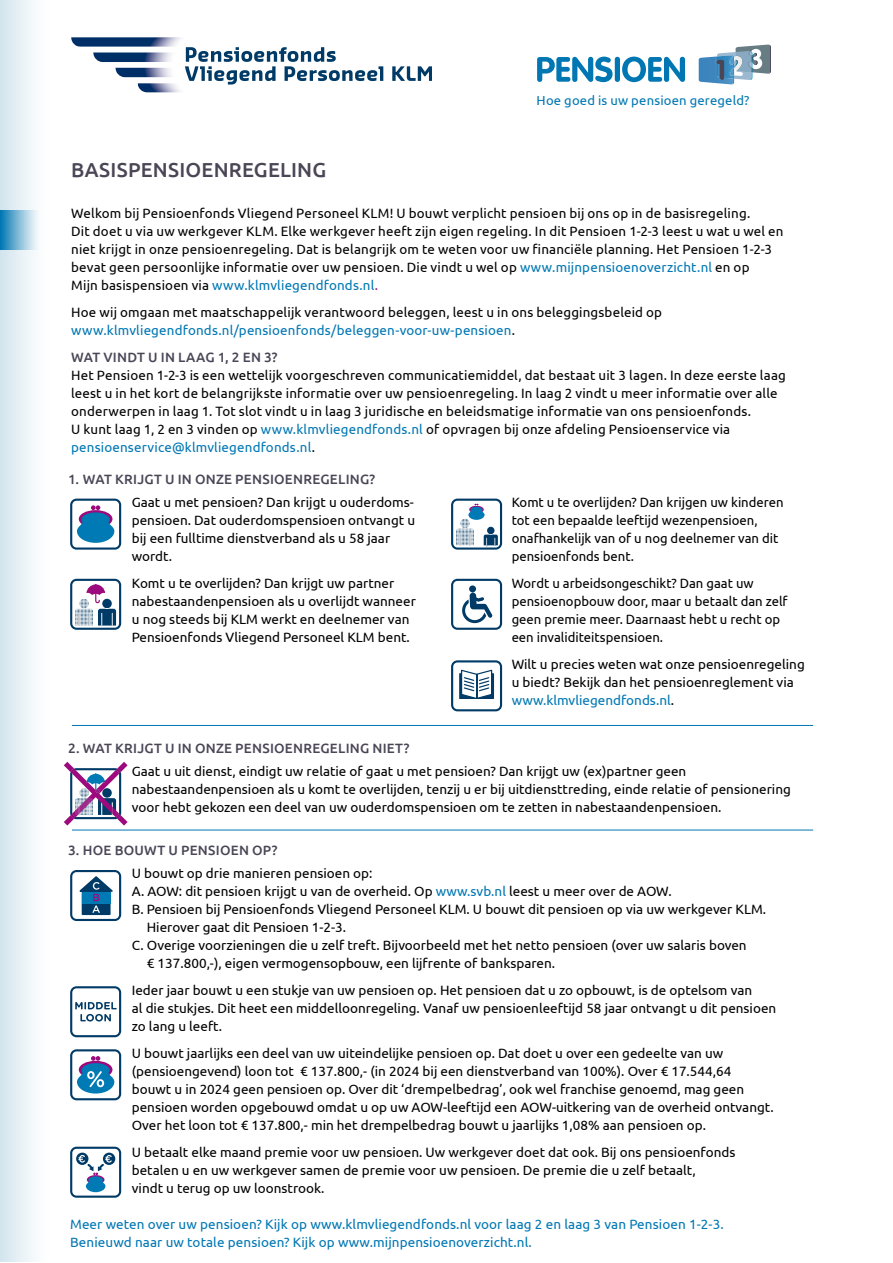
<style>
.page{position:relative;width:893px;height:1263px;background:#fff}
.page>*{position:absolute;margin:0;border:0;box-sizing:border-box;transform-origin:0 0}
.t1{font:500 20.25px "Ubuntu";letter-spacing:.015em;color:#4a4656}
.t2{font:13.5px/18px "Ubuntu";color:#000}
.t3{font:13.5px/18px "Ubuntu";letter-spacing:.005em;color:#0077b3}
.t4{font:500 13.5px "Ubuntu";letter-spacing:.02em;color:#4a4656}
.t5{font:13.05px "Ubuntu";letter-spacing:.015em;color:#0077b3}
.s1{color:#0077b3}
.s2{color:#931476}
</style>
<div class="page">
<svg style="left:451px;top:499px;width:51px;height:51px"></svg>
<svg style="left:70px;top:499px;width:51px;height:51px"></svg>
<svg style="left:451px;top:579px;width:51px;height:51px"></svg>
<svg style="left:451px;top:660px;width:51px;height:51px"></svg>
<hr style="left:459px;top:699px;width:36px;height:1px;background:#fff">
<svg style="left:70px;top:579px;width:51px;height:51px"></svg>
<svg style="left:70px;top:870px;width:51px;height:51px"></svg>
<svg style="left:70px;top:986px;width:51px;height:51px"></svg>
<svg style="left:70px;top:1049px;width:51px;height:51px"></svg>
<svg style="left:70px;top:1147px;width:51px;height:51px"></svg>
<svg style="left:64px;top:762px;width:64px;height:63px"></svg>
<hr style="left:72px;top:830px;width:741px;height:1px;background:#0077b3">
<hr style="left:72px;top:725px;width:741px;height:1px;background:#0077b3">
<div style="left:0;top:0;width:49px;height:1262px;background:linear-gradient(to right,#d4e5ee,#fff)"></div>
<div style="left:0;top:211px;width:39px;height:39px;background:linear-gradient(to right,#0578b3,#fff)"></div>
<svg style="left:537px;top:57px;width:76px;height:25px"></svg>
<div style="left:615px;top:57px;width:5px;height:25px;background:#0077b3;border-radius:3px"></div>
<svg style="left:622px;top:57px;width:63px;height:25px"></svg>
<svg style="left:699px;top:45px;width:72px;height:39px"></svg>
<img style="left:71px;top:37px;width:110px;height:55px">
<svg style="left:185px;top:47px;width:247px;height:38px"></svg>
<h1 class="t1" style="left:71px;top:157px;width:257px">BASISPENSIOENREGELING</h1>
<p class="t5" style="left:537px;top:92px;width:214px">Hoe goed is uw pensioen geregeld?</p>
<p class="t2" style="left:71px;top:204px;width:714px">Welkom bij Pensioenfonds Vliegend Personeel KLM! U bouwt verplicht pensioen bij ons op in de basisregeling.<br>Dit doet u via uw werkgever KLM. Elke werkgever heeft zijn eigen regeling. In dit Pensioen 1-2-3 leest u wat u wel en niet krijgt in onze pensioenregeling. Dat is belangrijk om te weten voor uw financiële planning. Het Pensioen 1-2-3 bevat geen persoonlijke informatie over uw pensioen. Die vindt u wel op <span class="s1">www.mijnpensioenoverzicht.nl</span> en op<br>Mijn basispensioen via <span class="s1">www.klmvliegendfonds.nl</span><span class="s2">.</span></p>
<p class="t2" style="left:71px;top:303px;width:592px">Hoe wij omgaan met maatschappelijk verantwoord beleggen, leest u in ons beleggingsbeleid op <span class="s1">www.klmvliegendfonds.nl/pensioenfonds/beleggen-voor-uw-pensioen</span>.</p>
<p class="t4" style="left:71px;top:348px;width:208px">WAT VINDT U IN LAAG 1, 2 EN 3?</p>
<p class="t2" style="left:71px;top:366px;width:716px">Het Pensioen 1-2-3 is een wettelijk voorgeschreven communicatiemiddel, dat bestaat uit 3 lagen. In deze eerste laag leest u in het kort de belangrijkste informatie over uw pensioenregeling. In laag 2 vindt u meer informatie over alle onderwerpen in laag 1. Tot slot vindt u in laag 3 juridische en beleidsmatige informatie van ons pensioenfonds.<br>U kunt laag 1, 2 en 3 vinden op <span class="s1">www.klmvliegendfonds.nl</span> of opvragen bij onze afdeling Pensioenservice via <span class="s1">pensioenservice@klmvliegendfonds.nl</span>.</p>
<p class="t4" style="left:68px;top:471px;width:309px">1. WAT KRIJGT U IN ONZE PENSIOENREGELING?</p>
<p class="t2" style="left:132px;top:493px;width:285px">Gaat u met pensioen? Dan krijgt u ouderdoms--- pensioen. Dat ouderdomspensioen ontvangt u bij een fulltime dienstverband als u 58 jaar wordt.</p>
<p class="t2" style="left:132px;top:574px;width:286px">Komt u te overlijden? Dan krijgt uw partner nabestaandenpensioen als u overlijdt wanneer u nog steeds bij KLM werkt en deelnemer van Pensioenfonds Vliegend Personeel KLM bent.</p>
<p class="t2" style="left:512px;top:493px;width:274px">Komt u te overlijden? Dan krijgen uw kinderen tot een bepaalde leeftijd wezenpensioen, onafhankelijk van of u nog deelnemer van dit pensioenfonds bent.</p>
<p class="t2" style="left:512px;top:574px;width:277px">Wordt u arbeidsongeschikt? Dan gaat uw pensioenopbouw door, maar u betaalt dan zelf geen premie meer. Daarnaast hebt u recht op een invaliditeitspensioen.</p>
<p class="t2" style="left:512px;top:655px;width:295px">Wilt u precies weten wat onze pensioenregeling u biedt? Bekijk dan het pensioenreglement via <span class="s1">www.klmvliegendfonds.nl</span>.</p>
<p class="t4" style="left:68px;top:740px;width:343px">2. WAT KRIJGT U IN ONZE PENSIOENREGELING NIET?</p>
<p class="t2" style="left:132px;top:761px;width:661px">Gaat u uit dienst, eindigt uw relatie of gaat u met pensioen? Dan krijgt uw (ex)partner geen nabestaandenpensioen als u komt te overlijden, tenzij u er bij uitdiensttreding, einde relatie of pensionering voor hebt gekozen een deel van uw ouderdomspensioen om te zetten in nabestaandenpensioen.</p>
<p class="t4" style="left:68px;top:842px;width:211px">3. HOE BOUWT U PENSIOEN OP?</p>
<p class="t2" style="left:132px;top:864px;width:242px">U bouwt op drie manieren pensioen op:</p>
<p class="t2" style="left:132px;top:882px;width:541px">A. AOW: dit pensioen krijgt u van de overheid. Op <span class="s1">www.svb.nl</span> leest u meer over de AOW.</p>
<p class="t2" style="left:132px;top:900px;width:636px">B. Pensioen bij Pensioenfonds Vliegend Personeel KLM. U bouwt dit pensioen op via uw werkgever KLM.</p>
<p class="t2" style="left:147px;top:918px;width:201px">Hierover gaat dit Pensioen 1-2-3.</p>
<p class="t2" style="left:132px;top:936px;width:616px">C. Overige voorzieningen die u zelf treft. Bijvoorbeeld met het netto pensioen (over uw salaris boven</p>
<p class="t2" style="left:147px;top:954px;width:410px">€ 137.800,-), eigen vermogensopbouw, een lijfrente of banksparen.</p>
<p class="t2" style="left:132px;top:981px;width:646px">Ieder jaar bouwt u een stukje van uw pensioen op. Het pensioen dat u zo opbouwt, is de optelsom van<br>al die stukjes. Dit heet een middelloonregeling. Vanaf uw pensioenleeftijd 58 jaar ontvangt u dit pensioen zo lang u leeft.</p>
<p class="t2" style="left:132px;top:1044px;width:643px">U bouwt jaarlijks een deel van uw uiteindelijke pensioen op. Dat doet u over een gedeelte van uw (pensioengevend) loon tot € 137.800,- (in 2024 bij een dienstverband van 100%). Over € 17.544,64 bouwt u in 2024 geen pensioen op. Over dit ‘drempelbedrag’, ook wel franchise genoemd, mag geen pensioen worden opgebouwd omdat u op uw AOW-leeftijd een AOW-uitkering van de overheid ontvangt.<br>Over het loon tot € 137.800,- min het drempelbedrag bouwt u jaarlijks 1,08% aan pensioen op.</p>
<p class="t2" style="left:132px;top:1143px;width:605px">U betaalt elke maand premie voor uw pensioen. Uw werkgever doet dat ook. Bij ons pensioenfonds betalen u en uw werkgever samen de premie voor uw pensioen. De premie die u zelf betaalt,<br>vindt u terug op uw loonstrook.</p>
<p class="t3" style="left:70px;top:1215px;width:655px">Meer weten over uw pensioen? Kijk op www.klmvliegendfonds.nl voor laag 2 en laag 3 van Pensioen 1-2-3.<br>Benieuwd naar uw totale pensioen? Kijk op www.mijnpensioenoverzicht.nl.</p>
</div>
